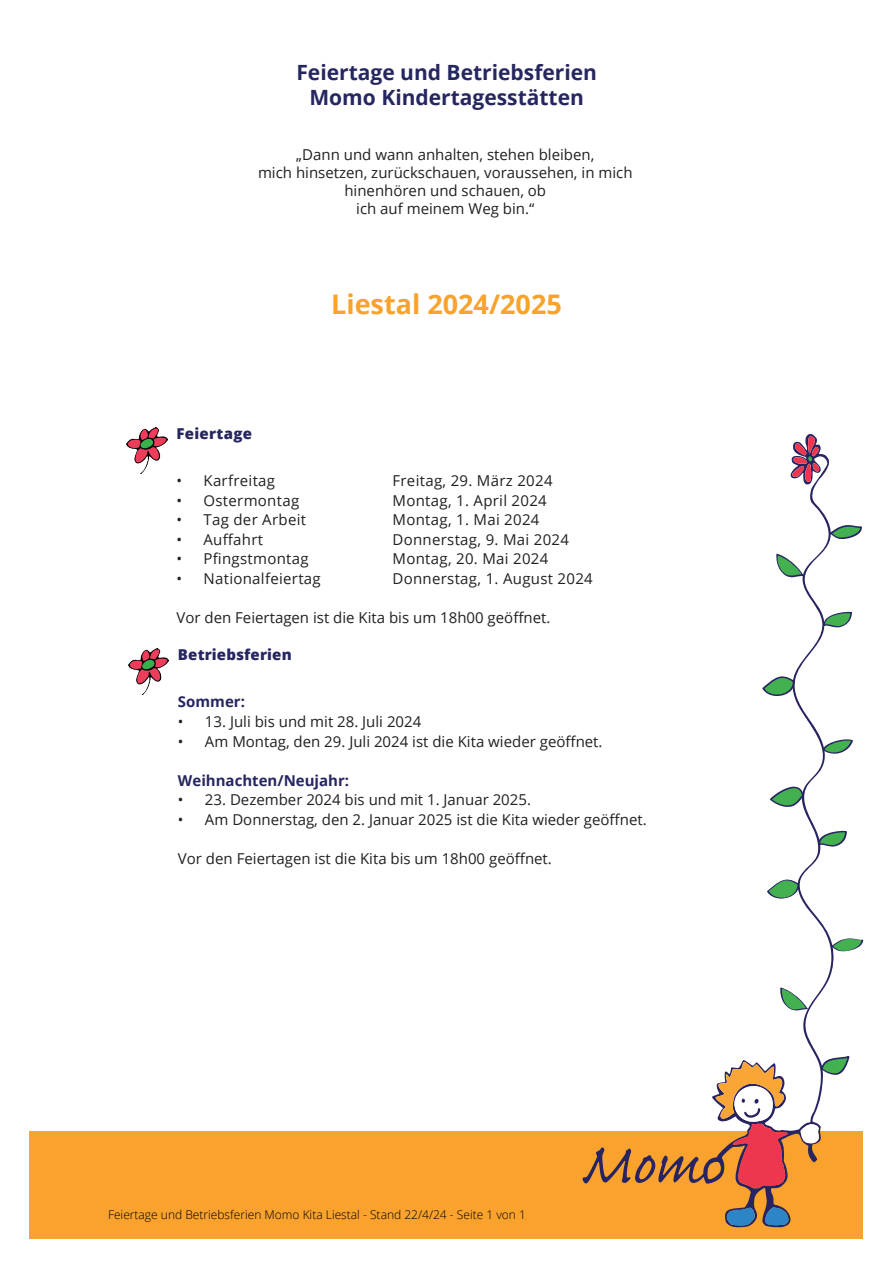
<style>
.page{position:relative;width:893px;height:1263px;background:#fff}
.page>*{position:absolute;margin:0;border:0;box-sizing:border-box;transform-origin:0 0}
.t1{font:700 27px "Open Sans";color:#f9a22c}
.t2{font:700 21px/25.2px "Open Sans";color:#262661;text-align:center}
.t3{font:15px/18px "Open Sans";color:#231f20;text-align:center}
.t4{font:15px "Open Sans";letter-spacing:.02em;color:#231f20}
.t5{font:700 15px "Open Sans";color:#262661}
.t6{font:800 15px "Open Sans";letter-spacing:.01em;color:#262661}
.t7{font:300 12px "Open Sans";color:#000}
</style>
<div class="page">
<div style="left:30px;top:1131px;width:833px;height:107px;background:#f9a22d"></div>
<svg style="left:583px;top:434px;width:280px;height:793px"></svg>
<img style="left:128px;top:648px;width:41px;height:46px">
<img style="left:127px;top:427px;width:40px;height:46px">
<h2 class="t2" style="left:296px;top:59px;width:302px">Feiertage und Betriebsferien<br>Momo Kindertagesstätten</h2>
<p class="t3" style="left:258px;top:145px;width:376px">„Dann und wann anhalten, stehen bleiben,<br>mich hinsetzen, zurückschauen, voraussehen, in mich hinenhören und schauen, ob<br>ich auf meinem Weg bin.“</p>
<h1 class="t1" style="left:331px;top:285px;width:232px">Liestal 2024/2025</h1>
<p class="t6" style="left:176px;top:422px;width:77px">Feiertage</p>
<p class="t4" style="left:176px;top:471px;width:100px">• Karfreitag</p>
<p class="t4" style="left:392px;top:471px;width:162px">Freitag, 29. März 2024</p>
<p class="t4" style="left:176px;top:490px;width:124px">• Ostermontag</p>
<p class="t4" style="left:392px;top:490px;width:156px">Montag, 1. April 2024</p>
<p class="t4" style="left:176px;top:510px;width:131px">• Tag der Arbeit</p>
<p class="t4" style="left:392px;top:510px;width:149px">Montag, 1. Mai 2024</p>
<p class="t3" style="left:176px;top:530px;width:88px">• Auffahrt</p>
<p class="t4" style="left:392px;top:529px;width:178px">Donnerstag, 9. Mai 2024</p>
<p class="t4" style="left:176px;top:549px;width:134px">• Pfingstmontag</p>
<p class="t4" style="left:392px;top:549px;width:157px">Montag, 20. Mai 2024</p>
<p class="t4" style="left:176px;top:568px;width:146px">• Nationalfeiertag</p>
<p class="t4" style="left:392px;top:568px;width:202px">Donnerstag, 1. August 2024</p>
<p class="t3" style="left:176px;top:608px;width:375px">Vor den Feiertagen ist die Kita bis um 18h00 geöffnet.</p>
<p class="t6" style="left:178px;top:643px;width:115px">Betriebsferien</p>
<p class="t5" style="left:178px;top:691px;width:68px">Sommer:</p>
<p class="t3" style="left:178px;top:712px;width:245px">• 13. Juli bis und mit 28. Juli 2024</p>
<p class="t3" style="left:178px;top:732px;width:426px">• Am Montag, den 29. Juli 2024 ist die Kita wieder geöffnet.</p>
<p class="t5" style="left:178px;top:769px;width:173px">Weihnachten/Neujahr:</p>
<p class="t3" style="left:178px;top:790px;width:355px">• 23. Dezember 2024 bis und mit 1. Januar 2025.</p>
<p class="t3" style="left:178px;top:810px;width:470px">• Am Donnerstag, den 2. Januar 2025 ist die Kita wieder geöffnet.</p>
<p class="t3" style="left:178px;top:849px;width:375px">Vor den Feiertagen ist die Kita bis um 18h00 geöffnet.</p>
<p class="t7" style="left:108px;top:1207px;width:419px">Feiertage und Betriebsferien Momo Kita Liestal - Stand 22/4/24 - Seite 1 von 1</p>
</div>
